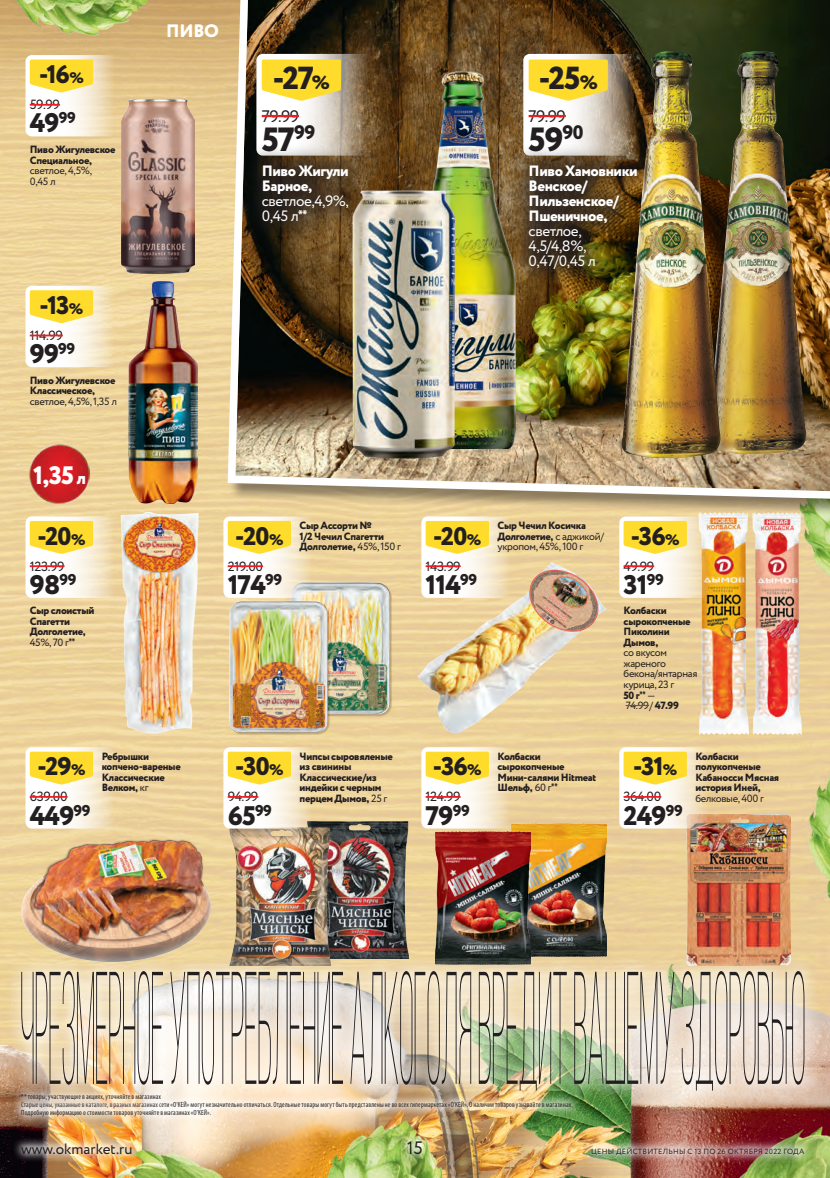
<style>
.page{position:relative;width:830px;height:1178px;background:#fff}
.page>*{position:absolute;margin:0;border:0;box-sizing:border-box;transform-origin:0 0}
.t1{font:800 33.6px "Circe";color:#231f20}
.t2{font:800 31.8px "Circe";color:#231f20}
.t3{font:800 26.85px "Circe";letter-spacing:-.03em;color:#231f20}
.t4{font:800 25.5px "Circe";letter-spacing:-.04em;color:#231f20}
.t5{font:800 25.2px "Circe";color:#fff}
.t6{font:800 18px "Circe";color:#fff}
.t7{font:18px "Circe";color:#231f20}
.t8{font:16.65px "Circe";letter-spacing:-.03em;color:#231f20}
.t9{font:800 15px/15px "Circe";letter-spacing:-.03em;color:#fff}
.t10{font:15px/15px "Circe";letter-spacing:-.03em;color:#fff}
.t11{font:15px "Circe";color:#231f20}
.t12{font:13.35px "Circe";letter-spacing:-.03em;color:#231f20}
.t13{font:800 10.5px/10.5px "Circe";letter-spacing:-.03em;color:#231f20}
.t14{font:10.5px/10.5px "Circe";letter-spacing:-.03em;color:#231f20}
.t15{font:condensed 7.5px/7.5px "Myriad Pro";letter-spacing:.02em;color:#231f20;scale:.95 1}
.t16{font:7.5px "Circe";letter-spacing:.03em;color:#231f20}
.s1{font-size:15.3px}
.s2{font-size:17.7px}
.s3{font-weight:400}
.s4{font-family:"PT Sans";font-weight:700;font-stretch:condensed}
.s5{font-size:19.2px}
.s6{font-weight:800}
</style>
<div class="page">
<img style="left:0;top:0;width:829px;height:1178px">
<div style="left:229px;top:0;width:600px;height:516px;background:#231f20;opacity:.48"></div>
<img style="left:224px;top:0;width:605px;height:503px">
<img style="left:321px;top:576px;width:78px;height:148px">
<img style="left:220px;top:594px;width:114px;height:141px">
<svg style="left:223px;top:516px;width:98px;height:82px"></svg>
<hr style="left:227px;top:565px;width:36px;height:2px;background:#ee1d23">
<svg style="left:227px;top:521px;width:64px;height:33px;background:#fee046"></svg>
<img style="left:417px;top:562px;width:189px;height:172px">
<svg style="left:421px;top:516px;width:98px;height:82px"></svg>
<hr style="left:425px;top:565px;width:35px;height:2px;background:#ee1d23">
<svg style="left:425px;top:521px;width:63px;height:33px;background:#fee046"></svg>
<img style="left:120px;top:512px;width:82px;height:223px">
<svg style="left:25px;top:516px;width:98px;height:82px"></svg>
<hr style="left:30px;top:565px;width:34px;height:2px;background:#ee1d23">
<svg style="left:30px;top:521px;width:63px;height:33px;background:#fedf44"></svg>
<img style="left:751px;top:512px;width:50px;height:223px">
<img style="left:694px;top:512px;width:53px;height:223px">
<svg style="left:619px;top:516px;width:97px;height:82px"></svg>
<hr style="left:623px;top:565px;width:31px;height:2px;background:#ee1d23">
<svg style="left:623px;top:521px;width:63px;height:33px;background:#fee046"></svg>
<svg style="left:625px;top:705px;width:23px;height:1px"></svg>
<img style="left:21px;top:838px;width:189px;height:118px">
<svg style="left:25px;top:747px;width:98px;height:81px"></svg>
<hr style="left:30px;top:796px;width:37px;height:2px;background:#ee1d23">
<svg style="left:30px;top:752px;width:63px;height:32px;background:#fedf41"></svg>
<img style="left:319px;top:821px;width:89px;height:135px">
<img style="left:229px;top:827px;width:101px;height:129px">
<svg style="left:223px;top:747px;width:98px;height:81px"></svg>
<hr style="left:227px;top:796px;width:31px;height:2px;background:#ee1d23">
<svg style="left:227px;top:752px;width:64px;height:32px;background:#fedf43"></svg>
<img style="left:511px;top:823px;width:95px;height:133px">
<img style="left:435px;top:832px;width:95px;height:124px">
<svg style="left:421px;top:747px;width:98px;height:81px"></svg>
<hr style="left:425px;top:796px;width:35px;height:2px;background:#ee1d23">
<svg style="left:425px;top:752px;width:63px;height:32px;background:#fedf42"></svg>
<img style="left:686px;top:814px;width:103px;height:142px">
<svg style="left:619px;top:747px;width:97px;height:81px"></svg>
<hr style="left:623px;top:796px;width:38px;height:2px;background:#ee1d23">
<svg style="left:623px;top:752px;width:63px;height:32px;background:#fedf42"></svg>
<img style="left:128px;top:282px;width:69px;height:222px">
<svg style="left:25px;top:286px;width:98px;height:81px"></svg>
<hr style="left:30px;top:335px;width:33px;height:1px;background:#ee1d23">
<svg style="left:30px;top:290px;width:63px;height:33px;background:#fedf44"></svg>
<img style="left:121px;top:100px;width:73px;height:173px">
<svg style="left:25px;top:55px;width:98px;height:81px"></svg>
<hr style="left:30px;top:104px;width:30px;height:2px;background:#ee1d23">
<svg style="left:30px;top:60px;width:63px;height:32px;background:#fedf41"></svg>
<img style="left:410px;top:71px;width:105px;height:378px">
<img style="left:352px;top:190px;width:102px;height:268px">
<svg style="left:256px;top:54px;width:122px;height:102px"></svg>
<hr style="left:261px;top:115px;width:38px;height:2px;background:#ee1d23">
<svg style="left:261px;top:60px;width:80px;height:41px;background:#fcde45"></svg>
<div style="left:240px;top:142px;width:131px;height:102px;background:#231f20;opacity:.8"></div>
<img style="left:720px;top:51px;width:85px;height:403px">
<img style="left:621px;top:51px;width:99px;height:407px">
<img style="left:523px;top:54px;width:122px;height:102px;border-radius:6px">
<hr style="left:528px;top:115px;width:37px;height:2px;background:#ee1d23">
<svg style="left:528px;top:60px;width:79px;height:41px;background:#fcde45"></svg>
<div style="left:507px;top:142px;width:152px;height:148px;background:#231f20;opacity:.8"></div>
<img style="left:30px;top:444px;width:59px;height:60px">
<svg style="left:398px;top:1131px;width:33px;height:32px"></svg>
<img style="left:13px;top:1133px;width:128px;height:30px">
<img style="left:582px;top:1138px;width:230px;height:26px">
<img style="left:6px;top:956px;width:813px;height:149px">
<svg style="left:21px;top:971px;width:783px;height:119px;background:#d1c9b6"></svg>
<img style="left:12px;top:1091px;width:569px;height:34px">
<svg style="left:12px;top:1084px;width:158px;height:26px;background:#e3cdb3"></svg>
<h3 class="t4" style="left:39px;top:57px;width:46px">-16<span class="s1">%</span></h3>
<p class="t12" style="left:30px;top:96px;width:32px">59.99</p>
<h3 class="t3" style="left:30px;top:105px;width:48px">49<sup>99</sup></h3>
<p class="t13" style="left:30px;top:145px;width:87px">Пиво Жигулевское<br>Cпециальное,</p>
<p class="t14" style="left:30px;top:166px;width:64px">светлое, 4,5%,<br>0,45 л</p>
<h3 class="t4" style="left:40px;top:288px;width:45px">-13<span class="s1">%</span></h3>
<p class="t12" style="left:30px;top:326px;width:34px">114.99</p>
<h3 class="t3" style="left:30px;top:336px;width:47px">99<sup>99</sup></h3>
<p class="t13" style="left:30px;top:375px;width:87px">Пиво Жигулевское<br>Классическое,</p>
<p class="t14" style="left:30px;top:396px;width:89px">светлое, 4,5%, 1,35 л</p>
<h3 class="t5" style="left:33px;top:458px;width:54px">1,35 <span class="s2">л</span></h3>
<h3 class="t4" style="left:37px;top:519px;width:50px">-20<span class="s1">%</span></h3>
<p class="t12" style="left:30px;top:557px;width:36px">123.99</p>
<h3 class="t3" style="left:30px;top:566px;width:48px">98<sup>99</sup></h3>
<p class="t13" style="left:30px;top:606px;width:66px">Сыр слоистый<br>Спагетти<br>Долголетие,<br><span class="s3">45%, 70 г</span><span class="s4">**</span></p>
<h3 class="t6" style="left:166px;top:18px;width:54px">ПИВО</h3>
<h2 class="t2" style="left:273px;top:57px;width:59px">-27<span class="s5">%</span></h2>
<h3 class="t8" style="left:261px;top:105px;width:39px">79.99</h3>
<h1 class="t1" style="left:261px;top:116px;width:55px">57<sup>99</sup></h1>
<h3 class="t9" style="left:261px;top:164px;width:89px">Пиво Жигули<br>Барное,</h3>
<h3 class="t10" style="left:261px;top:194px;width:89px">светлое,4,9%,<br>0,45 л<span class="s4">**</span></h3>
<h3 class="t4" style="left:235px;top:519px;width:50px">-20<span class="s1">%</span></h3>
<p class="t13" style="left:299px;top:521px;width:103px">Сыр Ассорти №<br>1/2 Чечил Спагетти<br>Долголетие, <span class="s3">45%, 150 г</span></p>
<p class="t12" style="left:227px;top:557px;width:37px">219.00</p>
<h3 class="t3" style="left:227px;top:566px;width:56px">174<sup>99</sup></h3>
<h3 class="t4" style="left:37px;top:749px;width:50px">-29<span class="s1">%</span></h3>
<p class="t13" style="left:102px;top:751px;width:81px">Ребрышки копчено-вареные<br>Классические<br>Велком, <span class="s3">кг</span></p>
<p class="t12" style="left:30px;top:788px;width:39px">639.00</p>
<h3 class="t3" style="left:30px;top:797px;width:62px">449<sup>99</sup></h3>
<h3 class="t4" style="left:235px;top:749px;width:50px">-30<span class="s1">%</span></h3>
<p class="t13" style="left:299px;top:751px;width:95px">Чипсы сыровяленые из свинины<br>Классические/из индейки с черным перцем Дымов, <span class="s3">25 г</span></p>
<p class="t12" style="left:227px;top:788px;width:32px">94.99</p>
<h3 class="t3" style="left:227px;top:797px;width:46px">65<sup>99</sup></h3>
<h2 class="t2" style="left:538px;top:57px;width:61px">-25<span class="s5">%</span></h2>
<h3 class="t8" style="left:528px;top:105px;width:39px">79.99</h3>
<h1 class="t1" style="left:528px;top:116px;width:56px">59<sup>90</sup></h1>
<h3 class="t9" style="left:528px;top:164px;width:111px">Пиво Хамовники<br>Венское/<br>Пильзенское/<br>Пшеничное,</h3>
<h3 class="t10" style="left:528px;top:224px;width:69px">светлое,<br>4,5/4,8%,<br>0,47/0,45 л</h3>
<h3 class="t4" style="left:433px;top:519px;width:50px">-20<span class="s1">%</span></h3>
<p class="t13" style="left:497px;top:521px;width:108px">Сыр Чечил Косичка<br>Долголетие, <span class="s3">с аджикой/ укропом, 45%, 100 г</span></p>
<h3 class="t4" style="left:630px;top:519px;width:50px">-36<span class="s1">%</span></h3>
<p class="t12" style="left:425px;top:557px;width:37px">143.99</p>
<p class="t12" style="left:623px;top:557px;width:32px">49.99</p>
<h3 class="t3" style="left:425px;top:566px;width:53px">114<sup>99</sup></h3>
<h3 class="t3" style="left:623px;top:566px;width:42px">31<sup>99</sup></h3>
<p class="t13" style="left:623px;top:606px;width:68px">Колбаски сырокопченые<br>Пиколини<br>Дымов,</p>
<p class="t14" style="left:623px;top:648px;width:75px">со вкусом жареного бекона/янтарная курица, 23 г<br><span class="s6">50 г</span><span class="s4">**</span> —<br>74.99/ <span class="s6">47.99</span></p>
<h3 class="t4" style="left:432px;top:749px;width:50px">-36<span class="s1">%</span></h3>
<p class="t13" style="left:497px;top:751px;width:100px">Колбаски сырокопченые<br>Мини-салями Hitmeat<br>Шельф, <span class="s3">60 г</span><span class="s4">**</span></p>
<p class="t12" style="left:425px;top:788px;width:36px">124.99</p>
<h3 class="t3" style="left:425px;top:797px;width:46px">79<sup>99</sup></h3>
<h3 class="t4" style="left:632px;top:749px;width:46px">-31<span class="s1">%</span></h3>
<p class="t13" style="left:695px;top:751px;width:85px">Колбаски полукопченые<br>Кабаносси Мясная история Иней,</p>
<p class="t14" style="left:695px;top:793px;width:70px">белковые, 400 г</p>
<p class="t12" style="left:623px;top:788px;width:39px">364.00</p>
<h3 class="t3" style="left:623px;top:797px;width:61px">249<sup>99</sup></h3>
<p class="t15" style="left:21px;top:1093px;width:148px">** товары, участвующие в акциях, уточняйте в магазинах</p>
<p class="t15" style="left:21px;top:1101px;width:581px">Старые цены, указанные в каталоге, в разных магазинах сети «О'КЕЙ» могут незначительно отличаться. Отдельные товары могут быть представлены не во всех гипермаркетах «О'КЕЙ». О наличии товаров узнавайте в магазинах.<br>Подробную информацию о стоимости товаров уточняйте в магазинах «О'КЕЙ».</p>
<h3 class="t11" style="left:21px;top:1138px;width:113px">www.okmarket.ru</h3>
<h3 class="t7" style="left:406px;top:1135px;width:18px">15</h3>
<p class="t16" style="left:591px;top:1146px;width:214px">ЦЕНЫ ДЕЙСТВИТЕЛЬНЫ с 13 по 26 октября 2022 года</p>
</div>
